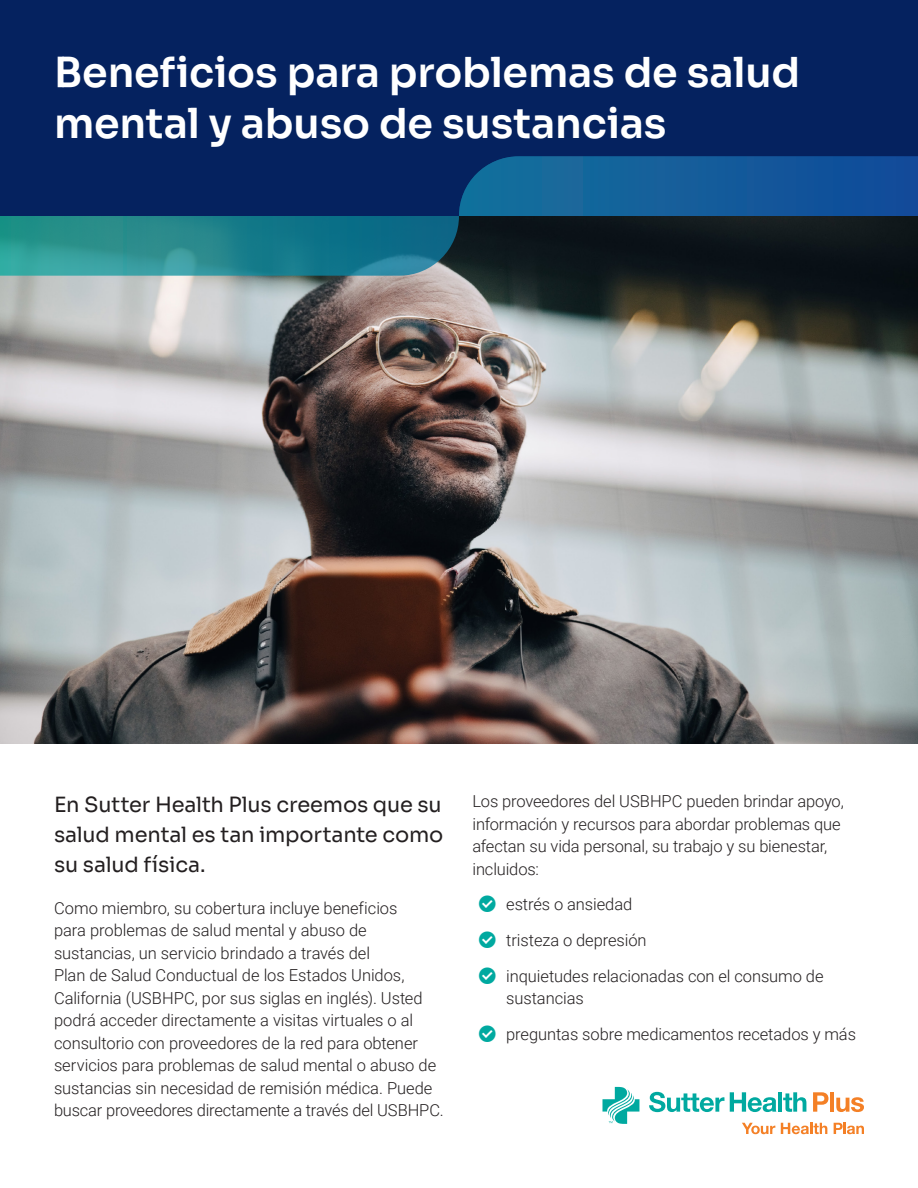
<style>
.page{position:relative;width:918px;height:1188px;background:#fff}
.page>*{position:absolute;margin:0;border:0;box-sizing:border-box;transform-origin:0 0}
.t1{font:41.25px/51px "Sora";letter-spacing:-.005em;color:#fff}
.Callout_paragraph{font:21px/30px "Sora";letter-spacing:-.01em;color:#231f20;text-align:justify}
.Paragraph_2{font:300 16.5px/22.5px "Roboto";letter-spacing:-.005em;color:#231f20}
.s1{font-family:"Web Hosting Hub Glyphs";font-weight:400;color:#00a9a0}
</style>
<div class="page">
<div style="left:0;top:0;width:918px;height:216px;background:#05225f"></div>
<img style="left:0;top:276px;width:918px;height:467px">
<svg style="left:0;top:156px;width:918px;height:120px"></svg>
<svg style="left:649px;top:1092px;width:75px;height:20px"></svg>
<svg style="left:730px;top:1092px;width:46px;height:20px"></svg>
<hr style="left:778px;top:1092px;width:4px;height:20px;background:#00a9a0">
<svg style="left:783px;top:1092px;width:23px;height:20px"></svg>
<svg style="left:813px;top:1092px;width:15px;height:20px"></svg>
<hr style="left:830px;top:1092px;width:4px;height:20px;background:#f48026">
<svg style="left:836px;top:1097px;width:28px;height:15px"></svg>
<svg style="left:742px;top:1123px;width:33px;height:11px"></svg>
<svg style="left:781px;top:1123px;width:46px;height:11px"></svg>
<svg style="left:834px;top:1123px;width:30px;height:11px"></svg>
<svg style="left:602px;top:1087px;width:37px;height:37px"></svg>
<p class="t1" style="left:54px;top:43px;width:748px">Beneficios para problemas de salud mental y abuso de sustancias</p>
<p class="Callout_paragraph" style="left:54px;top:788px;width:391px">En Sutter Health Plus creemos que su salud mental es tan importante como su salud física.</p>
<p class="Paragraph_2" style="left:54px;top:896px;width:391px">Como miembro, su cobertura incluye beneficios<br>para problemas de salud mental y abuso de sustancias, un servicio brindado a través del<br>Plan de Salud Conductual de los Estados Unidos, California (USBHPC, por sus siglas en inglés). Usted podrá acceder directamente a visitas virtuales o al consultorio con proveedores de la red para obtener servicios para problemas de salud mental o abuso de sustancias sin necesidad de remisión médica. Puede buscar proveedores directamente a través del USBHPC.</p>
<p class="Paragraph_2" style="left:472px;top:790px;width:373px">Los proveedores del USBHPC pueden brindar apoyo, información y recursos para abordar problemas que afectan su vida personal, su trabajo y su bienestar, incluidos:</p>
<p class="Paragraph_2" style="left:479px;top:892px;width:155px"><span class="s1">Ŧ</span> estrés o ansiedad</p>
<p class="Paragraph_2" style="left:479px;top:928px;width:169px"><span class="s1">Ŧ</span> tristeza o depresión</p>
<p class="Paragraph_2" style="left:506px;top:964px;width:319px;text-indent:-27px"><span class="s1">Ŧ</span> inquietudes relacionadas con el consumo de sustancias</p>
<p class="Paragraph_2" style="left:479px;top:1022px;width:378px"><span class="s1">Ŧ</span> preguntas sobre medicamentos recetados y más</p>
</div>
